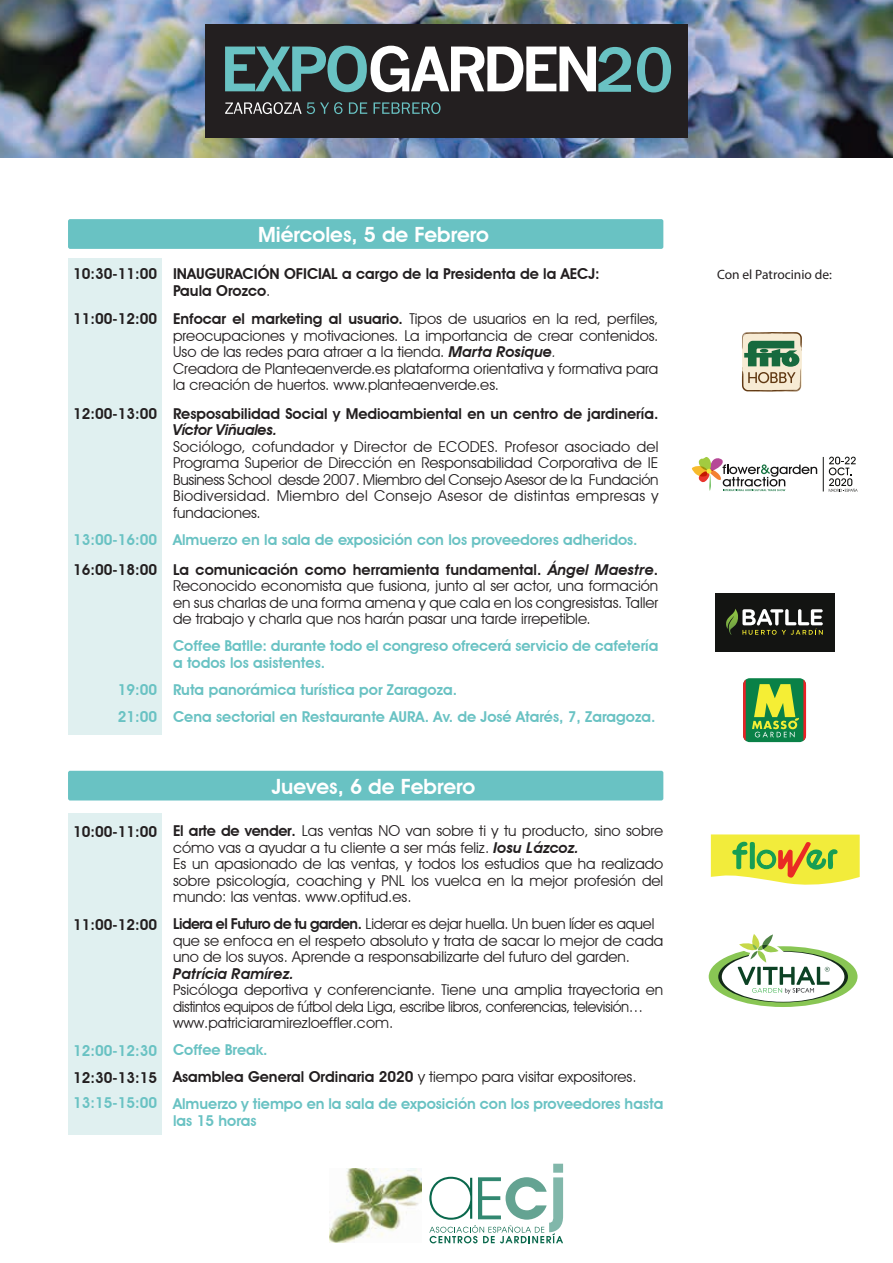
<style>
.page{position:relative;width:893px;height:1263px;background:#fff}
.page>*{position:absolute;margin:0;border:0;box-sizing:border-box;transform-origin:0 0}
.t1{font:600 21px "Avant Garde IT Cby BT";color:#fff}
.t2{font:15px/16.5px "Avant Garde IT Cby BT";color:#231f20}
.t3{font:600 15px/27px "Avant Garde IT Cby BT";color:#69c2c3}
.t4{font:600 15px/16.5px "Avant Garde IT Cby BT";color:#231f20}
.t5{font:italic 600 15px "Avant Garde IT Cby BT";color:#231f20}
.t6{font:italic 600 15px "Avant Garde IT Cby BT";letter-spacing:-.02em;color:#231f20}
.t7{font:13.5px "Myriad Pro";color:#231f20}
.s1{font-weight:400}
.s2{font-weight:600}
.s3{font-weight:600;font-style:italic}
.s4{font-style:italic}
.s5{color:#231f20}
.s6{font-style:italic;color:#231f20}
.s7{font-weight:400;color:#231f20}
</style>
<div class="page">
<img style="left:0;top:0;width:893px;height:158px">
<div style="left:68px;top:219px;width:595px;height:30px;background:#69c2c3;border-radius:2px"></div>
<div style="left:68px;top:771px;width:595px;height:29px;background:#69c2c3;border-radius:2px"></div>
<div style="left:68px;top:813px;width:94px;height:321px;background:#e0f0f0"></div>
<div style="left:68px;top:258px;width:94px;height:476px;background:#e0f0f0"></div>
<svg style="left:429px;top:1164px;width:134px;height:79px"></svg>
<img style="left:330px;top:1168px;width:92px;height:74px">
<div style="left:743px;top:678px;width:63px;height:64px;background:#098147;border-radius:7px"></div>
<svg style="left:743px;top:679px;width:3px;height:62px"></svg>
<svg style="left:752px;top:679px;width:54px;height:62px"></svg>
<div style="left:205px;top:24px;width:483px;height:114px;background:#231f20"></div>
<svg style="left:225px;top:102px;width:117px;height:12px"></svg>
<svg style="left:349px;top:102px;width:18px;height:12px"></svg>
<svg style="left:374px;top:102px;width:67px;height:12px"></svg>
<svg style="left:225px;top:46px;width:406px;height:46px"></svg>
<svg style="left:637px;top:47px;width:34px;height:45px"></svg>
<svg style="left:742px;top:332px;width:60px;height:60px;background:#a4b192"></svg>
<hr style="left:823px;top:457px;width:1px;height:34px;background:#121311">
<svg style="left:692px;top:457px;width:125px;height:34px"></svg>
<svg style="left:829px;top:457px;width:29px;height:35px"></svg>
<div style="left:716px;top:593px;width:119px;height:58px;background:#131412"></div>
<svg style="left:726px;top:609px;width:97px;height:26px"></svg>
<svg style="left:711px;top:834px;width:149px;height:51px;background:#d9d950"></svg>
<div style="left:709px;top:946px;width:148px;height:61px;background:#89c654;border-radius:50%"></div>
<svg style="left:718px;top:951px;width:130px;height:51px"></svg>
<div style="left:722px;top:952px;width:122px;height:50px;background:#fff;border-radius:50%"></div>
<svg style="left:734px;top:934px;width:96px;height:60px"></svg>
<p class="t4" style="left:73px;top:265px;width:85px">10:30-11:00</p>
<p class="t4" style="left:73px;top:310px;width:85px">11:00-12:00</p>
<p class="t4" style="left:73px;top:405px;width:85px">12:00-13:00</p>
<p class="t3" style="left:73px;top:526px;width:85px">13:00-16:00</p>
<p class="t4" style="left:73px;top:561px;width:85px">16:00-18:00</p>
<p class="t3" style="left:118px;top:676px;width:41px">19:00<br>21:00</p>
<h1 class="t1" style="left:258px;top:222px;width:232px">Miércoles, 5 de Febrero</h1>
<p class="t4" style="left:173px;top:265px;width:428px">INAUGURACIÓN OFICIAL a cargo de la Presidenta de la AECJ:<br>Paula Orozco<span class="s1">.</span></p>
<p class="t2" style="left:173px;top:310px;width:487px"><span class="s2">Enfocar el marketing al usuario.</span> Tipos de usuarios en la red, perfiles, preocupaciones y motivaciones. La importancia de crear contenidos.<br>Uso de las redes para atraer a la tienda. <span class="s3">Marta Rosique</span><span class="s4">.<br></span>Creadora de Planteaenverde.es plataforma orientativa y formativa para la creación de huertos. www.planteaenverde.es.</p>
<p class="t4" style="left:173px;top:405px;width:487px">Resposabilidad Social y Medioambiental en un centro de jardinería.</p>
<p class="t6" style="left:173px;top:421px;width:106px">Víctor Viñuales.</p>
<p class="t2" style="left:173px;top:438px;width:487px;text-align:justify">Sociólogo, cofundador y Director de ECODES. Profesor asociado del Programa Superior de Dirección en Responsabilidad Corporativa de IE Business School desde 2007. Miembro del Consejo Asesor de la Fundación Biodiversidad. Miembro del Consejo Asesor de distintas empresas y fundaciones.</p>
<p class="t3" style="left:173px;top:524px;width:487px;line-height:30px">Almuerzo en la sala de exposición con los proveedores adheridos.<br><span class="s5">La comunicación como herramienta fundamental.</span> <span class="s6">Ángel Maestre</span><span class="s5">.</span></p>
<p class="t2" style="left:173px;top:577px;width:487px;text-align:justify">Reconocido economista que fusiona, junto al ser actor, una formación en sus charlas de una forma amena y que cala en los congresistas. Taller de trabajo y charla que nos harán pasar una tarde irrepetible.</p>
<p class="t3" style="left:173px;top:637px;width:487px;line-height:16.5px">Coffee Batlle: durante todo el congreso ofrecerá servicio de cafetería a todos los asistentes.</p>
<p class="t3" style="left:173px;top:676px;width:484px">Ruta panorámica turística por Zaragoza.<br>Cena sectorial en Restaurante AURA. Av. de José Atarés, 7, Zaragoza.</p>
<p class="t4" style="left:73px;top:823px;width:85px">10:00-11:00</p>
<p class="t4" style="left:73px;top:916px;width:85px">11:00-12:00</p>
<p class="t3" style="left:73px;top:1037px;width:85px">12:00-12:30</p>
<p class="t4" style="left:73px;top:1069px;width:85px">12:30-13:15</p>
<p class="t3" style="left:73px;top:1089px;width:85px">13:15-15:00</p>
<h1 class="t1" style="left:272px;top:773px;width:205px">Jueves, 6 de Febrero</h1>
<p class="t2" style="left:173px;top:822px;width:492px"><span class="s2">El arte de vender.</span> Las ventas NO van sobre ti y tu producto, sino sobre cómo vas a ayudar a tu cliente a ser más feliz. <span class="s3">Iosu Lázcoz.<br></span>Es un apasionado de las ventas, y todos los estudios que ha realizado sobre psicología, coaching y PNL los vuelca en la mejor profesión del mundo: las ventas. www.optitud.es.</p>
<p class="t2" style="left:173px;top:915px;width:492px"><span class="s2">Lidera el Futuro de tu garden.</span> Liderar es dejar huella. Un buen líder es aquel que se enfoca en el respeto absoluto y trata de sacar lo mejor de cada uno de los suyos. Aprende a responsabilizarte del futuro del garden.</p>
<p class="t5" style="left:173px;top:964px;width:122px">Patrícia Ramírez.</p>
<p class="t2" style="left:173px;top:981px;width:492px">Psicóloga deportiva y conferenciante. Tiene una amplia trayectoria en distintos equipos de fútbol dela Liga, escribe libros, conferencias, televisión… www.patriciaramirezloeffler.com.</p>
<p class="t3" style="left:173px;top:1036px;width:492px">Coffee Break.<br><span class="s5">Asamblea General Ordinaria 2020</span> <span class="s7">y tiempo para visitar expositores.<br></span>Almuerzo y tiempo en la sala de exposición con los proveedores hasta</p>
<p class="t3" style="left:173px;top:1107px;width:85px">las 15 horas</p>
<p class="t7" style="left:717px;top:266px;width:117px">Con el Patrocinio de:</p>
</div>
